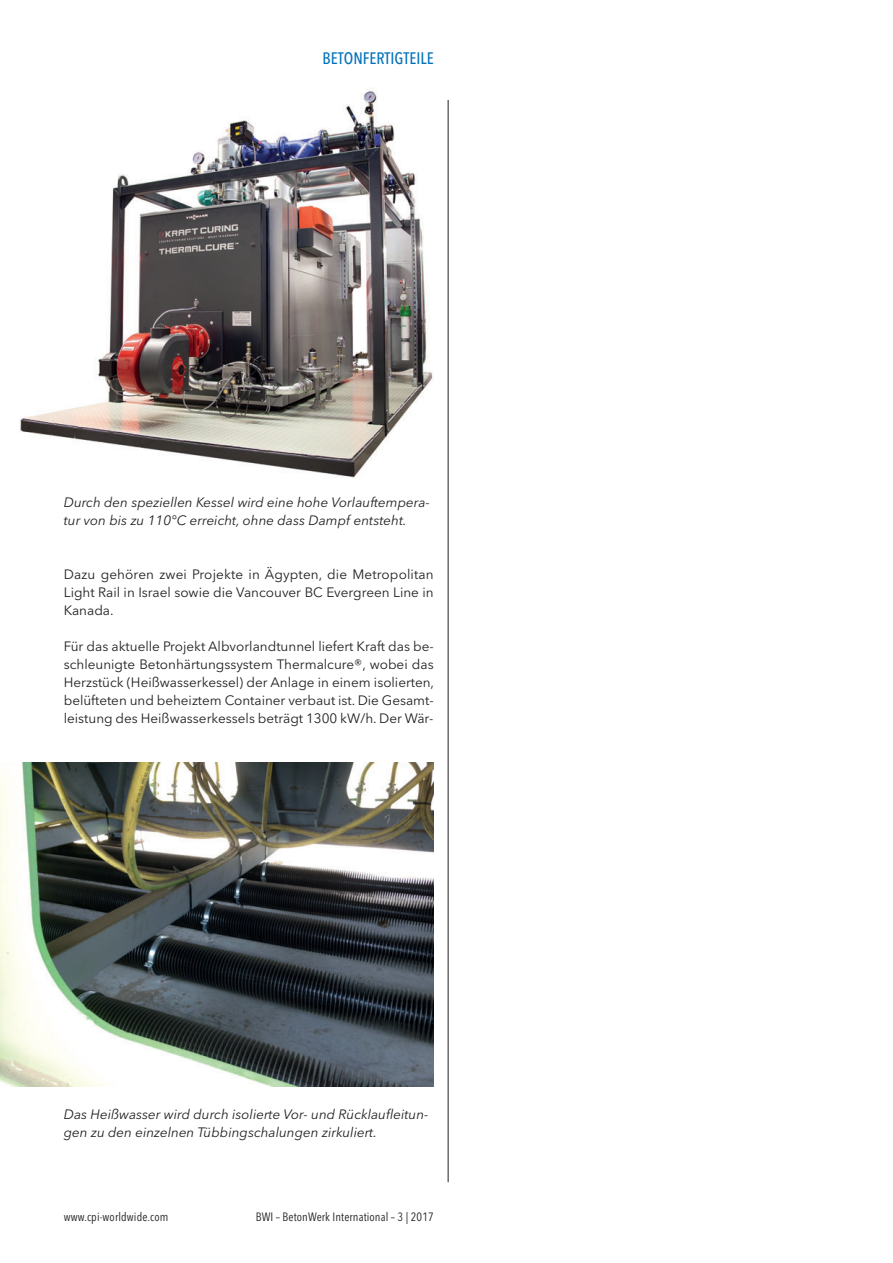
<style>
.page{position:relative;width:893px;height:1263px;background:#fff}
.page>*{position:absolute;margin:0;border:0;box-sizing:border-box;transform-origin:0 0}
.t1{font:500 16.5px "Avenir Next Condensed";color:#0372bb}
.t2{font:13.5px/18px "Avenir Next";color:#231f20;text-align:justify}
.t3{font:italic 13.5px/18px "Avenir Next";color:#231f20}
.t4{font:12px "Avenir Next Condensed";letter-spacing:.01em;color:#231f20}
</style>
<div class="page">
<img style="left:0;top:762px;width:434px;height:324px">
<img style="left:20px;top:89px;width:414px;height:389px">
<hr style="left:448px;top:100px;width:1px;height:1082px;background:#231f20">
<p class="t1" style="left:323px;top:51px;width:113px">BETONFERTIGTEILE</p>
<p class="t3" style="left:64px;top:494px;width:367px">Durch den speziellen Kessel wird eine hohe Vorlauftempera&shy;tur von bis zu 110°C erreicht, ohne dass Dampf entsteht.</p>
<p class="t2" style="left:64px;top:566px;width:371px">Dazu gehören zwei Projekte in Ägypten, die Metropolitan Light Rail in Israel sowie die Vancouver BC Evergreen Line in Kanada.</p>
<p class="t2" style="left:64px;top:638px;width:372px">Für das aktuelle Projekt Albvorlandtunnel liefert Kraft das be&shy;schleunigte Betonhärtungssystem Thermalcure®, wobei das Herzstück (Heißwasserkessel) der Anlage in einem isolierten, belüfteten und beheiztem Container verbaut ist. Die Gesamt&shy;leistung des Heißwasserkessels beträgt 1300 kW/h. Der Wär-</p>
<p class="t3" style="left:64px;top:1106px;width:366px">Das Heißwasser wird durch isolierte Vor- und Rücklaufleitun&shy;gen zu den einzelnen Tübbingschalungen zirkuliert.</p>
<p class="t4" style="left:64px;top:1211px;width:106px">www.cpi-worldwide.com</p>
<p class="t4" style="left:256px;top:1211px;width:179px">BWI – BetonWerk International – 3 | 2017</p>
</div>
